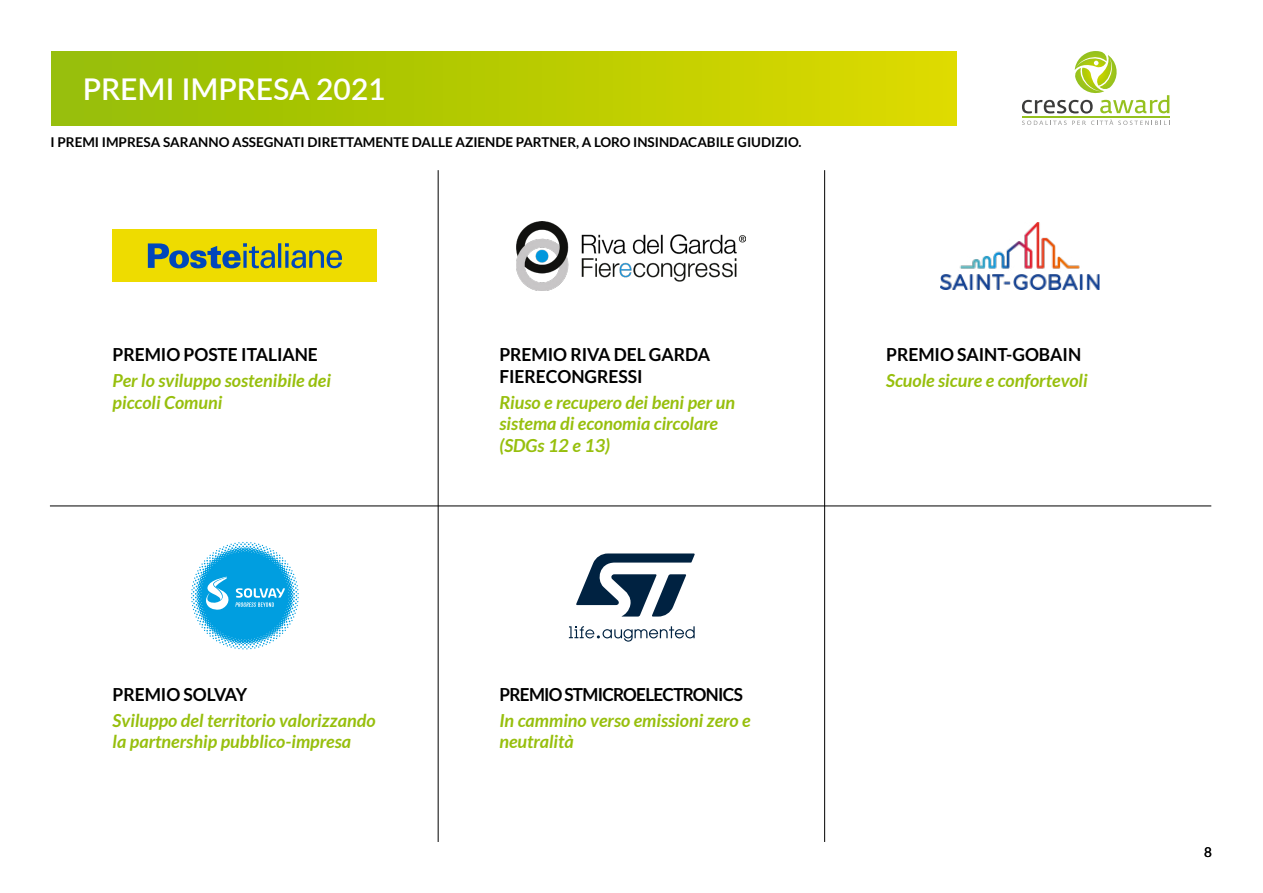
<style>
.page{position:relative;width:1263px;height:893px;background:#fff}
.page>*{position:absolute;margin:0;border:0;box-sizing:border-box;transform-origin:0 0}
.Paragrafo_base{font:600 30px "Lato";color:#fff}
.t1{font:italic 700 18px/21.6px "Lato";color:#97bf0d}
.t2{font:700 18px/21.6px "Lato";letter-spacing:-.005em;color:#000}
.t3{font:700 18px "Lato";letter-spacing:-.04em;color:#000;scale:.95 1}
.testo_giustificato_n{font:700 13.5px "Lato";color:#000}
.t4{font:13.5px "Lato";color:#000}
</style>
<div class="page">
<div style="left:51px;top:51px;width:906px;height:74px;background:linear-gradient(to right,#92bc06,#ddda00)"></div>
<svg style="left:1022px;top:51px;width:148px;height:74px"></svg>
<svg style="left:569px;top:626px;width:126px;height:16px"></svg>
<svg style="left:576px;top:553px;width:119px;height:64px"></svg>
<hr style="left:824px;top:170px;width:1px;height:672px;background:#000">
<hr style="left:438px;top:170px;width:1px;height:672px;background:#000">
<svg style="left:191px;top:542px;width:108px;height:107px"></svg>
<hr style="left:50px;top:506px;width:1161px;height:1px;background:#000">
<div style="left:113px;top:229px;width:264px;height:53px;background:#eedc00"></div>
<svg style="left:148px;top:243px;width:194px;height:25px"></svg>
<img style="left:941px;top:223px;width:159px;height:66px">
<img style="left:516px;top:221px;width:230px;height:70px">
<p class="Paragrafo_base" style="left:83px;top:67px;width:304px">PREMI IMPRESA 2021</p>
<p class="testo_giustificato_n" style="left:51px;top:134px;width:752px">I PREMI IMPRESA SARANNO ASSEGNATI DIRETTAMENTE DALLE AZIENDE PARTNER, A LORO INSINDACABILE GIUDIZIO.</p>
<p class="t2" style="left:113px;top:343px;width:207px">PREMIO POSTE ITALIANE</p>
<p class="t1" style="left:113px;top:370px;width:220px">Per lo sviluppo sostenibile dei piccoli Comuni</p>
<p class="t2" style="left:499px;top:343px;width:212px">PREMIO RIVA DEL GARDA<br>FIERECONGRESSI</p>
<p class="t1" style="left:499px;top:391px;width:237px">Riuso e recupero dei beni per un sistema di economia circolare (SDGs 12 e 13)</p>
<p class="t2" style="left:886px;top:343px;width:196px">PREMIO SAINT-GOBAIN</p>
<p class="t1" style="left:886px;top:370px;width:203px">Scuole sicure e confortevoli</p>
<p class="t2" style="left:113px;top:683px;width:136px">PREMIO SOLVAY</p>
<p class="t1" style="left:113px;top:710px;width:264px">Sviluppo del territorio valorizzando la partnership pubblico-impresa</p>
<p class="t3" style="left:499px;top:684px;width:258px">PREMIO STMICROELECTRONICS</p>
<p class="t1" style="left:499px;top:710px;width:253px">In cammino verso emissioni zero e neutralità</p>
<p class="t4" style="left:1204px;top:845px;width:9px">8</p>
</div>
